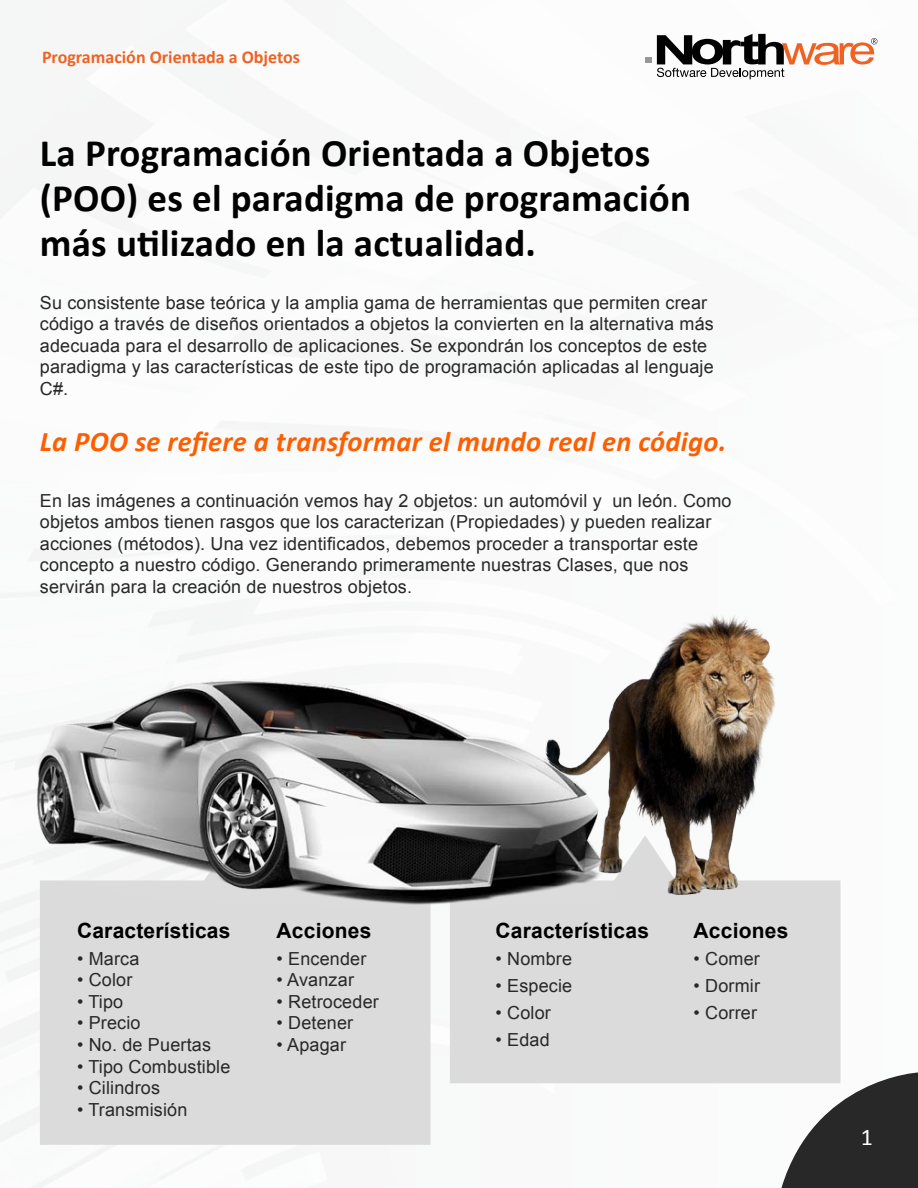
<style>
.page{position:relative;width:918px;height:1188px;background:#fff}
.page>*{position:absolute;margin:0;border:0;box-sizing:border-box;transform-origin:0 0}
.t1{font:700 39px/45px "Calibri";letter-spacing:.005em;color:#000}
.t2{font:italic 700 28.5px "Calibri";letter-spacing:.01em;color:#ff5e00}
.t3{font:24px "Calibri";color:#fff}
.t4{font:700 21px "Arial";letter-spacing:.01em;color:#000}
.t5{font:18px/21.6px "Arial";letter-spacing:.01em;color:#282828}
.t6{font:700 18px "Calibri";color:#ef6222}
</style>
<div class="page">
<svg style="left:781px;top:1073px;width:137px;height:115px"></svg>
<svg style="left:645px;top:58px;width:6px;height:5px"></svg>
<svg style="left:657px;top:34px;width:220px;height:45px"></svg>
<div style="left:40px;top:920px;width:390px;height:225px;background:#dbdbdb"></div>
<div style="left:450px;top:835px;width:390px;height:248px;background:#dbdbdb"></div>
<img style="left:542px;top:615px;width:239px;height:286px">
<img style="left:12px;top:646px;width:608px;height:274px">
<p class="t6" style="left:42px;top:46px;width:260px">Programación Orientada a Objetos</p>
<h1 class="t1" style="left:40px;top:131px;width:653px">La Programación Orientada a Objetos (POO) es el paradigma de programación más utilizado en la actualidad.</h1>
<p class="t5" style="left:40px;top:292px;width:676px">Su consistente base teórica y la amplia gama de herramientas que permiten crear código a través de diseños orientados a objetos la convierten en la alternativa más adecuada para el desarrollo de aplicaciones. Se expondrán los conceptos de este paradigma y las características de este tipo de programación aplicadas al lenguaje C#.</p>
<h2 class="t2" style="left:40px;top:423px;width:688px">La POO se refiere a transformar el mundo real en código.</h2>
<p class="t5" style="left:40px;top:490px;width:693px">En las imágenes a continuación vemos hay 2 objetos: un automóvil y un león. Como objetos ambos tienen rasgos que los caracterizan (Propiedades) y pueden realizar acciones (métodos). Una vez identificados, debemos proceder a transportar este concepto a nuestro código. Generando primeramente nuestras Clases, que nos servirán para la creación de nuestros objetos.</p>
<p class="t4" style="left:77px;top:916px;width:155px">Características</p>
<p class="t5" style="left:77px;top:948px;width:64px">• Marca</p>
<p class="t5" style="left:77px;top:969px;width:57px">• Color</p>
<p class="t5" style="left:77px;top:991px;width:48px">• Tipo</p>
<p class="t5" style="left:77px;top:1012px;width:65px">• Precio</p>
<p class="t5" style="left:77px;top:1034px;width:136px">• No. de Puertas</p>
<p class="t5" style="left:77px;top:1056px;width:155px">• Tipo Combustible</p>
<p class="t5" style="left:77px;top:1077px;width:85px">• Cilindros</p>
<p class="t5" style="left:77px;top:1099px;width:112px">• Transmisión</p>
<p class="t4" style="left:277px;top:916px;width:96px">Acciones</p>
<p class="t5" style="left:277px;top:948px;width:91px">• Encender</p>
<p class="t5" style="left:277px;top:969px;width:79px">• Avanzar</p>
<p class="t5" style="left:277px;top:991px;width:104px">• Retroceder</p>
<p class="t5" style="left:277px;top:1012px;width:78px">• Detener</p>
<p class="t5" style="left:277px;top:1034px;width:71px">• Apagar</p>
<p class="t4" style="left:496px;top:916px;width:155px">Características</p>
<p class="t5" style="left:496px;top:948px;width:78px">• Nombre</p>
<p class="t5" style="left:496px;top:975px;width:78px">• Especie</p>
<p class="t5" style="left:496px;top:1002px;width:57px">• Color</p>
<p class="t5" style="left:496px;top:1029px;width:56px">• Edad</p>
<p class="t4" style="left:694px;top:916px;width:96px">Acciones</p>
<p class="t5" style="left:694px;top:948px;width:68px">• Comer</p>
<p class="t5" style="left:694px;top:975px;width:68px">• Dormir</p>
<p class="t5" style="left:694px;top:1002px;width:65px">• Correr</p>
<h3 class="t3" style="left:861px;top:1122px;width:14px">1</h3>
</div>
